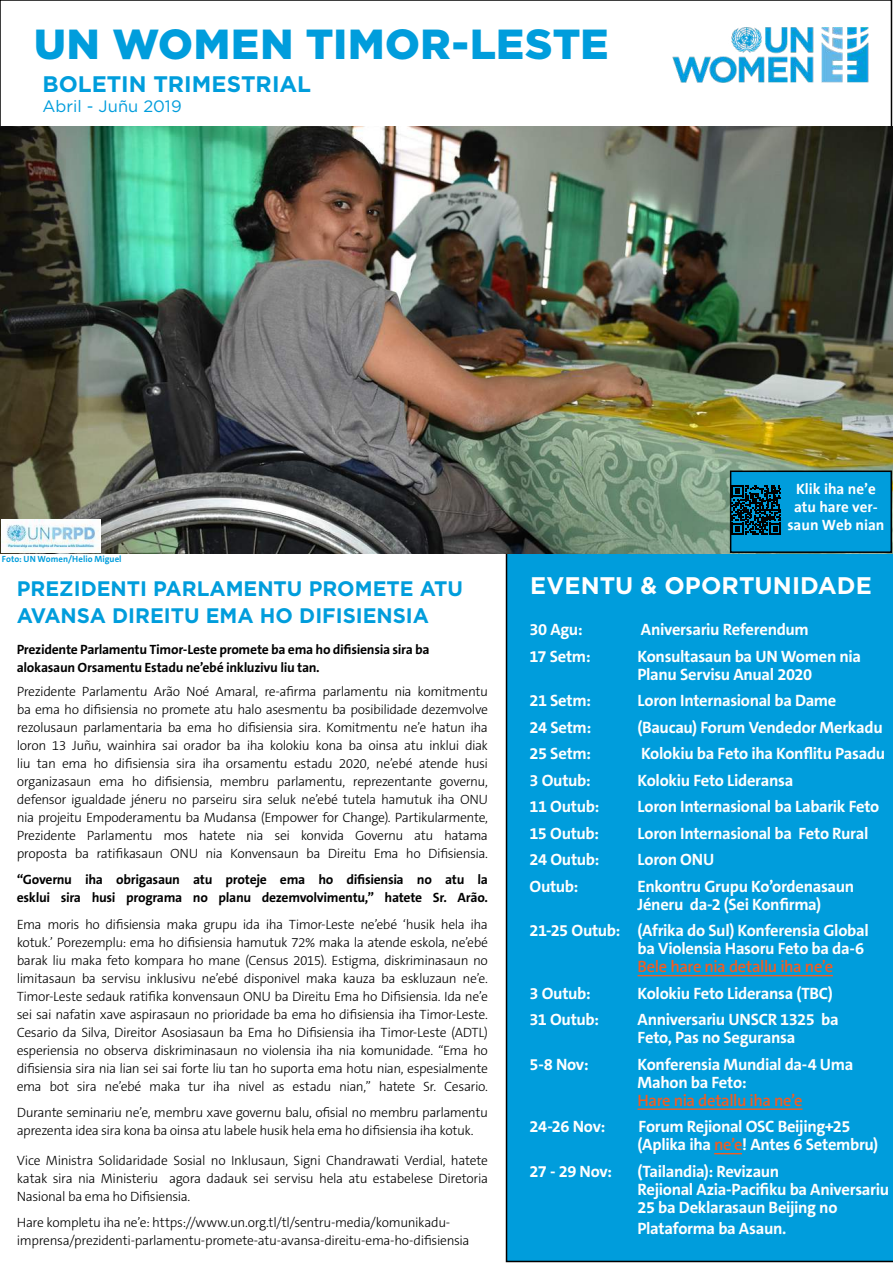
<style>
.page{position:relative;width:893px;height:1263px;background:#fff}
.page>*{position:absolute;margin:0;border:0;box-sizing:border-box;transform-origin:0 0}
.t1{font:900 42px "Gotham";letter-spacing:.015em;color:#009ddc}
.t2{font:700 24px "Gotham";letter-spacing:.005em;color:#fff}
.t3{font:700 22.5px "Gotham";color:#009ddc}
.t4{font:700 21px/27px "Gotham";color:#009ddc}
.t5{font:700 16.5px/18px "The Sans C5";letter-spacing:-.02em;color:#fff}
.t6{font:600 16.5px "The Sans C5";letter-spacing:-.03em;color:#f15d22}
.t7{font:16.5px "Gotham";letter-spacing:.005em;color:#009ddc}
.t8{font:700 15px/18px "The Sans";color:#fff;text-align:center}
.t9{font:300 13.5px/18px "The Sans C5";letter-spacing:-.02em;color:#000;text-align:justify}
.t10{font:700 13.5px/18px "The Sans C5";color:#000}
.t11{font:700 9px "The Sans C5";letter-spacing:.01em;color:#009ddc}
.s1{font-weight:600;color:#f15d22}
</style>
<div class="page">
<div style="left:506px;top:554px;width:387px;height:708px;background:#009ddc"></div>
<img style="left:0;top:126px;width:893px;height:428px">
<img style="left:1px;top:519px;width:99px;height:34px">
<hr style="left:637px;top:975px;width:196px;height:1px;background:#f15d22">
<hr style="left:637px;top:1108px;width:165px;height:2px;background:#f15d22">
<svg style="left:714px;top:1153px;width:28px;height:1px"></svg>
<img style="left:672px;top:27px;width:196px;height:56px">
<div style="left:731px;top:471px;width:160px;height:81px;background:#009ddc"></div>
<div style="left:730px;top:470px;width:162px;height:83px;border:2px solid #000"></div>
<svg style="left:732px;top:485px;width:49px;height:50px"></svg>
<h1 class="t1" style="left:34px;top:16px;width:576px">UN WOMEN TIMOR-LESTE</h1>
<h3 class="t3" style="left:43px;top:70px;width:270px">BOLETIN TRIMESTRIAL</h3>
<p class="t7" style="left:43px;top:96px;width:141px">Abril - Juñu 2019</p>
<p class="t11" style="left:2px;top:553px;width:121px">Foto: UN Women/Helio Miguel</p>
<h3 class="t4" style="left:17px;top:575px;width:448px">PREZIDENTI PARLAMENTU PROMETE ATU<br>AVANSA DIREITU EMA HO DIFISIENSIA</h3>
<p class="t10" style="left:17px;top:640px;width:415px">Prezidente Parlamentu Timor-Leste promete ba ema ho difisiensia sira ba alokasaun Orsamentu Estadu ne’ebé inkluzivu liu tan.</p>
<p class="t9" style="left:17px;top:682px;width:473px">Prezidente Parlamentu Arão Noé Amaral, re-afirma parlamentu nia komitmentu ba ema ho difisiensia no promete atu halo asesmentu ba posibilidade dezemvolve rezolusaun parlamentaria ba ema ho difisiensia sira. Komitmentu ne’e hatun iha loron 13 Juñu, wainhira sai orador ba iha kolokiu kona ba oinsa atu inklui diak liu tan ema ho difisiensia sira iha orsamentu estadu 2020, ne’ebé atende husi organizasaun ema ho difisiensia, membru parlamentu, reprezentante governu, defensor igualdade jéneru no parseiru sira seluk ne’ebé tutela hamutuk iha ONU nia projeitu Empoderamentu ba Mudansa (Empower for Change). Partikularmente, Prezidente Parlamentu mos hatete nia sei konvida Governu atu hatama proposta ba ratifikasaun ONU nia Konvensaun ba Direitu Ema ho Difisiensia.</p>
<p class="t10" style="left:17px;top:870px;width:473px">“Governu iha obrigasaun atu proteje ema ho difisiensia no atu la esklui sira husi programa no planu dezemvolvimentu,” hatete Sr. Arão.</p>
<p class="t9" style="left:17px;top:915px;width:473px">Ema moris ho difisiensia maka grupu ida iha Timor-Leste ne’ebé ‘husik hela iha kotuk.’ Porezemplu: ema ho difisiensia hamutuk 72% maka la atende eskola, ne’ebé barak liu maka feto kompara ho mane (Census 2015). Estigma, diskriminasaun no limitasaun ba servisu inklusivu ne’ebé disponivel maka kauza ba eskluzaun ne’e.<br>Timor-Leste sedauk ratifika konvensaun ONU ba Direitu Ema ho Difisiensia. Ida ne’e sei sai nafatin xave aspirasaun no prioridade ba ema ho difisiensia iha Timor-Leste.<br>Cesario da Silva, Direitor Asosiasaun ba Ema ho Difisiensia iha Timor-Leste (ADTL) esperiensia no observa diskriminasaun no violensia iha nia komunidade. “Ema ho difisiensia sira nia lian sei sai forte liu tan ho suporta ema hotu nian, espesialmente ema bot sira ne’ebé maka tur iha nivel as estadu nian,” hatete Sr. Cesario.</p>
<p class="t9" style="left:17px;top:1103px;width:473px">Durante seminariu ne’e, membru xave governu balu, ofisial no membru parlamentu aprezenta idea sira kona ba oinsa atu labele husik hela ema ho difisiensia iha kotuk.</p>
<p class="t9" style="left:17px;top:1151px;width:473px">Vice Ministra Solidaridade Sosial no Inklusaun, Signi Chandrawati Verdial, hatete katak sira nia Ministeriu agora dadauk sei servisu hela atu estabelese Diretoria Nasional ba ema ho Difisiensia.</p>
<p class="t9" style="left:17px;top:1214px;width:454px">Hare kompletu iha ne’e: https://www.un.org.tl/tl/sentru-media/komunikadu&shy;imprensa/prezidenti-parlamentu-promete-atu-avansa-direitu-ema-ho-difisiensia</p>
<p class="t8" style="left:787px;top:480px;width:99px">Klik iha ne’e atu hare ver&shy;saun Web nian</p>
<h2 class="t2" style="left:530px;top:570px;width:343px">EVENTU &amp; OPORTUNIDADE</h2>
<p class="t5" style="left:529px;top:621px;width:55px">30 Agu:</p>
<p class="t5" style="left:641px;top:621px;width:170px">Aniversariu Referendum</p>
<p class="t5" style="left:529px;top:647px;width:63px">17 Setm:</p>
<p class="t5" style="left:637px;top:647px;width:225px">Konsultasaun ba UN Women nia<br>Planu Servisu Anual 2020</p>
<p class="t5" style="left:529px;top:692px;width:63px">21 Setm:</p>
<p class="t5" style="left:637px;top:692px;width:200px">Loron Internasional ba Dame</p>
<p class="t5" style="left:529px;top:718px;width:63px">24 Setm:</p>
<p class="t5" style="left:637px;top:718px;width:247px">(Baucau) Forum Vendedor Merkadu</p>
<p class="t5" style="left:529px;top:745px;width:63px">25 Setm:</p>
<p class="t5" style="left:641px;top:745px;width:246px">Kolokiu ba Feto iha Konflitu Pasadu</p>
<p class="t5" style="left:529px;top:771px;width:63px">3 Outub:</p>
<p class="t5" style="left:637px;top:771px;width:157px">Kolokiu Feto Lideransa</p>
<p class="t5" style="left:529px;top:798px;width:71px">11 Outub:</p>
<p class="t5" style="left:637px;top:798px;width:243px">Loron Internasional ba Labarik Feto</p>
<p class="t5" style="left:529px;top:824px;width:71px">15 Outub:</p>
<p class="t5" style="left:637px;top:824px;width:232px">Loron Internasional ba Feto Rural</p>
<p class="t5" style="left:529px;top:851px;width:71px">24 Outub:</p>
<p class="t5" style="left:637px;top:851px;width:78px">Loron ONU</p>
<p class="t5" style="left:529px;top:877px;width:51px">Outub:</p>
<p class="t5" style="left:637px;top:877px;width:218px">Enkontru Grupu Ko’ordenasaun<br>Jéneru da-2 (Sei Konfirma)</p>
<p class="t5" style="left:529px;top:922px;width:341px;text-align:right">21-25 Outub: (Afrika do Sul) Konferensia Global ba Violensia Hasoru Feto ba da-6</p>
<p class="t6" style="left:637px;top:956px;width:197px">Bele hare nia detallu iha ne’e</p>
<p class="t5" style="left:529px;top:984px;width:63px">3 Outub:</p>
<p class="t5" style="left:637px;top:984px;width:197px">Kolokiu Feto Lideransa (TBC)</p>
<p class="t5" style="left:529px;top:1011px;width:71px">31 Outub:</p>
<p class="t5" style="left:637px;top:1011px;width:203px">Anniversariu UNSCR 1325 ba<br>Feto, Pas no Seguransa</p>
<p class="t5" style="left:529px;top:1055px;width:61px">5-8 Nov:</p>
<p class="t5" style="left:637px;top:1055px;width:217px">Konferensia Mundial da-4 Uma<br>Mahon ba Feto:</p>
<p class="t6" style="left:637px;top:1089px;width:166px">Hare nia detallu iha ne’e</p>
<p class="t5" style="left:529px;top:1118px;width:77px">24-26 Nov:</p>
<p class="t5" style="left:638px;top:1118px;width:242px">Forum Rejional OSC Beijing+25 (Aplika iha <span class="s1">ne’e</span>! Antes 6 Setembru)</p>
<p class="t5" style="left:529px;top:1162px;width:84px">27 - 29 Nov:</p>
<p class="t5" style="left:637px;top:1162px;width:253px">(Tailandia): Revizaun<br>Rejional Azia-Pacifiku ba Aniversariu<br>25 ba Deklarasaun Beijing no</p>
<p class="t5" style="left:637px;top:1219px;width:150px">Plataforma ba Asaun.</p>
</div>
